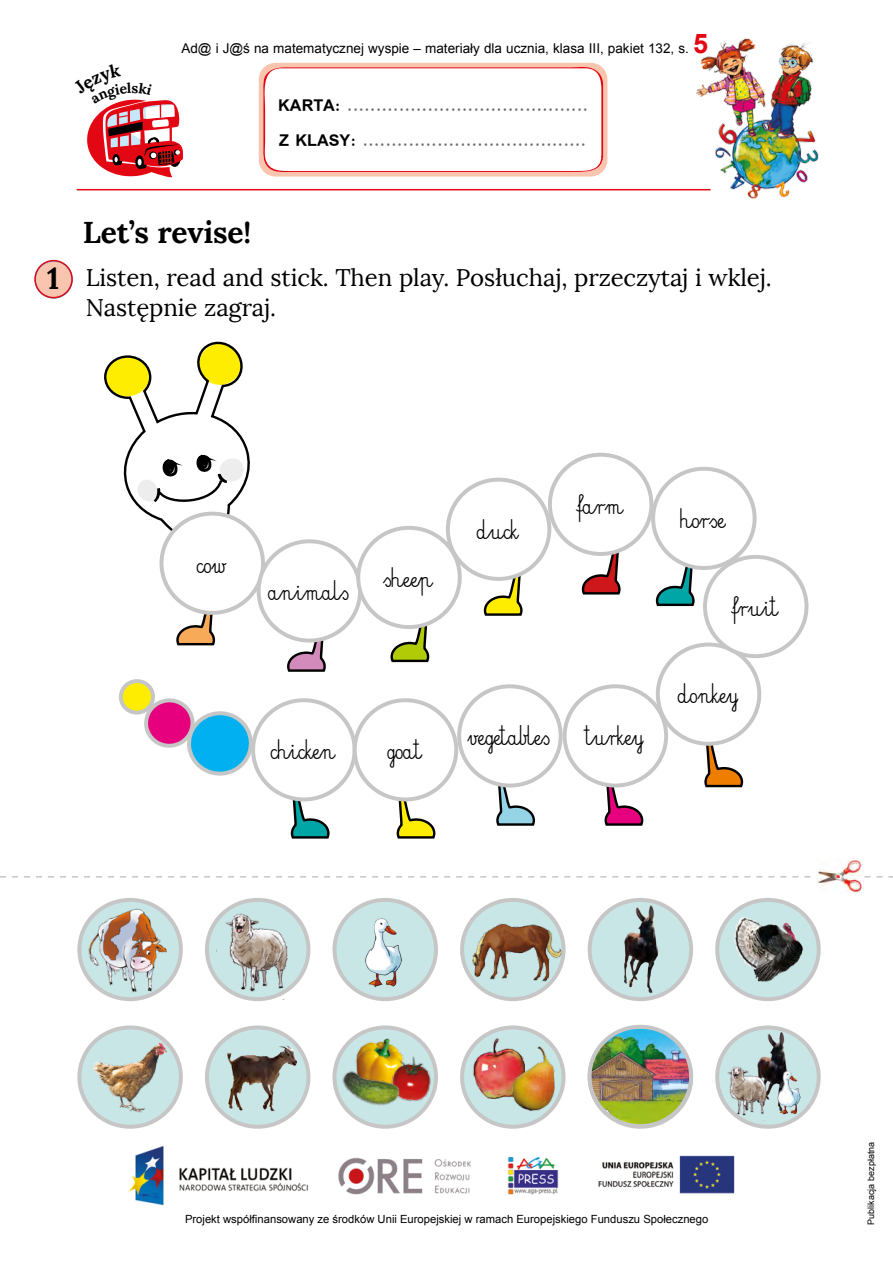
<style>
.page{position:relative;width:893px;height:1263px;background:#fff}
.page>*{position:absolute;margin:0;border:0;box-sizing:border-box;transform-origin:0 0}
.t1{font:700 30px "Lora";letter-spacing:-.005em;color:#000}
.t2{font:25.5px "Elementarz Dwa";color:#000}
.t3{font:24px/30px "Lora";letter-spacing:-.005em;color:#000}
.t4{font:700 18px/35.2px "Simplified Arabic";color:#706f6f}
.t5{font:13.5px "Arial";color:#000}
.t6{font:11.25px "Arial";color:#000}
.t7{font:9px "Arial";color:#000}
.s1{font-weight:700;font-size:27px;color:#e30613}
.s2{color:#000}
.s3{font-weight:700;font-size:30px}
</style>
<div class="page">
<img style="left:128px;top:1146px;width:607px;height:60px">
<hr style="left:77px;top:189px;width:633px;height:1px;background:#e30613">
<div style="left:259px;top:63px;width:348px;height:114px;background:#f9c5af;border-radius:17px"></div>
<svg style="left:260px;top:66px;width:343px;height:107px;background:#fef6f5"></svg>
<img style="left:694px;top:38px;width:125px;height:161px">
<svg style="left:34px;top:260px;width:39px;height:39px"></svg>
<svg style="left:0;top:876px;width:893px;height:1px"></svg>
<img style="left:816px;top:858px;width:47px;height:35px">
<svg style="left:104px;top:341px;width:148px;height:305px"></svg>
<div style="left:161px;top:514px;width:102px;height:99px;background:#fff;border-radius:50%"></div>
<div style="left:160px;top:512px;width:105px;height:103px;border:4px solid #c6c6c6;border-radius:50%"></div>
<svg style="left:286px;top:635px;width:43px;height:37px"></svg>
<svg style="left:389px;top:622px;width:43px;height:41px"></svg>
<svg style="left:483px;top:572px;width:42px;height:44px"></svg>
<svg style="left:581px;top:549px;width:42px;height:46px"></svg>
<svg style="left:655px;top:537px;width:42px;height:70px"></svg>
<svg style="left:704px;top:730px;width:40px;height:58px"></svg>
<svg style="left:602px;top:777px;width:42px;height:49px"></svg>
<svg style="left:493px;top:778px;width:43px;height:48px"></svg>
<svg style="left:394px;top:789px;width:43px;height:50px"></svg>
<svg style="left:288px;top:792px;width:43px;height:47px"></svg>
<div style="left:259px;top:541px;width:101px;height:99px;background:#fff;border-radius:50%"></div>
<div style="left:257px;top:539px;width:105px;height:103px;border:4px solid #c6c6c6;border-radius:50%"></div>
<div style="left:358px;top:528px;width:102px;height:99px;background:#fff;border-radius:50%"></div>
<div style="left:356px;top:526px;width:106px;height:103px;border:4px solid #c6c6c6;border-radius:50%"></div>
<div style="left:448px;top:480px;width:101px;height:99px;background:#fff;border-radius:50%"></div>
<div style="left:446px;top:478px;width:105px;height:103px;border:4px solid #c6c6c6;border-radius:50%"></div>
<div style="left:550px;top:455px;width:101px;height:99px;background:#fff;border-radius:50%"></div>
<div style="left:548px;top:453px;width:105px;height:103px;border:4px solid #c6c6c6;border-radius:50%"></div>
<div style="left:653px;top:469px;width:102px;height:99px;background:#fff;border-radius:50%"></div>
<div style="left:651px;top:467px;width:106px;height:103px;border:4px solid #c6c6c6;border-radius:50%"></div>
<div style="left:658px;top:644px;width:101px;height:100px;background:#fff;border-radius:50%"></div>
<div style="left:656px;top:642px;width:105px;height:104px;border:4px solid #c6c6c6;border-radius:50%"></div>
<div style="left:705px;top:557px;width:101px;height:99px;background:#fff;border-radius:50%"></div>
<div style="left:703px;top:555px;width:105px;height:103px;border:4px solid #c6c6c6;border-radius:50%"></div>
<div style="left:565px;top:686px;width:101px;height:99px;background:#fff;border-radius:50%"></div>
<div style="left:563px;top:684px;width:105px;height:103px;border:4px solid #c6c6c6;border-radius:50%"></div>
<div style="left:253px;top:700px;width:102px;height:99px;background:#fff;border-radius:50%"></div>
<div style="left:251px;top:698px;width:106px;height:103px;border:4px solid #c6c6c6;border-radius:50%"></div>
<div style="left:355px;top:700px;width:101px;height:99px;background:#fff;border-radius:50%"></div>
<div style="left:353px;top:698px;width:105px;height:103px;border:4px solid #c6c6c6;border-radius:50%"></div>
<div style="left:459px;top:686px;width:102px;height:99px;background:#fff;border-radius:50%"></div>
<div style="left:457px;top:684px;width:106px;height:103px;border:4px solid #c6c6c6;border-radius:50%"></div>
<svg style="left:119px;top:679px;width:133px;height:97px"></svg>
<img style="left:79px;top:900px;width:102px;height:99px;border-radius:50%">
<div style="left:77px;top:898px;width:106px;height:103px;border:4px solid #c6c6c6;border-radius:50%"></div>
<svg style="left:207px;top:900px;width:101px;height:99px"></svg>
<div style="left:205px;top:898px;width:105px;height:103px;border:4px solid #c6c6c6;border-radius:50%"></div>
<div style="left:334px;top:900px;width:102px;height:99px;background:#c8e6e6;border-radius:50%"></div>
<div style="left:332px;top:898px;width:106px;height:103px;border:4px solid #c6c6c6;border-radius:50%"></div>
<div style="left:462px;top:900px;width:102px;height:99px;background:#c8e6e6;border-radius:50%"></div>
<div style="left:460px;top:898px;width:106px;height:103px;border:4px solid #c6c6c6;border-radius:50%"></div>
<div style="left:590px;top:900px;width:101px;height:99px;background:#c8e6e6;border-radius:50%"></div>
<div style="left:588px;top:898px;width:105px;height:103px;border:4px solid #c6c6c6;border-radius:50%"></div>
<svg style="left:717px;top:900px;width:102px;height:99px;background:#c7e0e0"></svg>
<div style="left:715px;top:898px;width:106px;height:103px;border:4px solid #c6c6c6;border-radius:50%"></div>
<svg style="left:79px;top:1027px;width:102px;height:100px;background:#c7e0e0"></svg>
<div style="left:77px;top:1025px;width:106px;height:104px;border:4px solid #c6c6c6;border-radius:50%"></div>
<svg style="left:207px;top:1027px;width:101px;height:100px"></svg>
<div style="left:205px;top:1025px;width:105px;height:104px;border:4px solid #c6c6c6;border-radius:50%"></div>
<svg style="left:334px;top:1027px;width:102px;height:100px"></svg>
<svg style="left:462px;top:1027px;width:102px;height:100px"></svg>
<div style="left:460px;top:1025px;width:106px;height:104px;border:4px solid #c6c6c6;border-radius:50%"></div>
<svg style="left:717px;top:1027px;width:102px;height:100px;background:#c7e0e0"></svg>
<div style="left:715px;top:1025px;width:106px;height:104px;border:4px solid #c6c6c6;border-radius:50%"></div>
<img style="left:86px;top:898px;width:74px;height:24px">
<img style="left:465px;top:919px;width:100px;height:68px">
<img style="left:217px;top:906px;width:78px;height:93px">
<img style="left:365px;top:918px;width:38px;height:69px">
<img style="left:615px;top:900px;width:51px;height:98px">
<img style="left:728px;top:917px;width:80px;height:64px">
<img style="left:94px;top:1043px;width:72px;height:71px">
<img style="left:208px;top:1029px;width:94px;height:93px">
<img style="left:354px;top:1028px;width:50px;height:24px">
<img style="left:378px;top:1046px;width:60px;height:62px">
<img style="left:332px;top:1052px;width:92px;height:77px">
<img style="left:470px;top:1036px;width:55px;height:62px">
<img style="left:499px;top:1038px;width:66px;height:81px">
<img style="left:590px;top:1028px;width:101px;height:98px">
<div style="left:588px;top:1025px;width:105px;height:103px;border:4px solid #c6c6c6;border-radius:50%"></div>
<img style="left:749px;top:1028px;width:46px;height:87px">
<img style="left:722px;top:1061px;width:49px;height:59px">
<img style="left:776px;top:1070px;width:26px;height:46px">
<svg style="left:87px;top:99px;width:96px;height:79px"></svg>
<p class="t5" style="left:181px;top:39px;width:528px">Ad@ i J@ś na matematycznej wyspie – materiały dla ucznia, klasa III, pakiet 132, s. <span class="s1">5</span></p>
<h1 class="t1" style="left:83px;top:213px;width:170px">Let’s revise!</h1>
<p class="t4" style="left:278px;top:88px;width:311px"><span class="s2">KARTA:</span> ..........................................<br><span class="s2">Z KLASY:</span> .......................................</p>
<h3 class="t3" style="left:86px;top:263px;width:687px;text-indent:-39px"><span class="s3">1</span> Listen, read and stick. Then play. Posłuchaj, przeczytaj i wklej.<br>Następnie zagraj.</h3>
<h2 class="t2" style="left:197px;top:549px;width:31px">cow</h2>
<h2 class="t2" style="left:268px;top:577px;width:82px">animals</h2>
<h2 class="t2" style="left:384px;top:563px;width:51px">sheep</h2>
<h2 class="t2" style="left:477px;top:515px;width:43px">duck</h2>
<h2 class="t2" style="left:576px;top:490px;width:49px">farm</h2>
<h2 class="t2" style="left:271px;top:736px;width:66px">chicken</h2>
<h2 class="t2" style="left:387px;top:736px;width:36px">goat</h2>
<h2 class="t2" style="left:468px;top:722px;width:84px">vegetables</h2>
<h2 class="t2" style="left:586px;top:722px;width:58px">turkey</h2>
<h2 class="t2" style="left:681px;top:504px;width:46px">horse</h2>
<h2 class="t2" style="left:732px;top:592px;width:48px">fruit</h2>
<h2 class="t2" style="left:678px;top:680px;width:61px">donkey</h2>
<p class="t6" style="left:185px;top:1211px;width:525px">Projekt współfinansowany ze środków Unii Europejskiej w ramach Europejskiego Funduszu Społecznego</p>
<p class="t7" style="left:865px;top:1224px;width:84px;rotate:-90deg">Publikacja bezpłatna</p>
</div>
